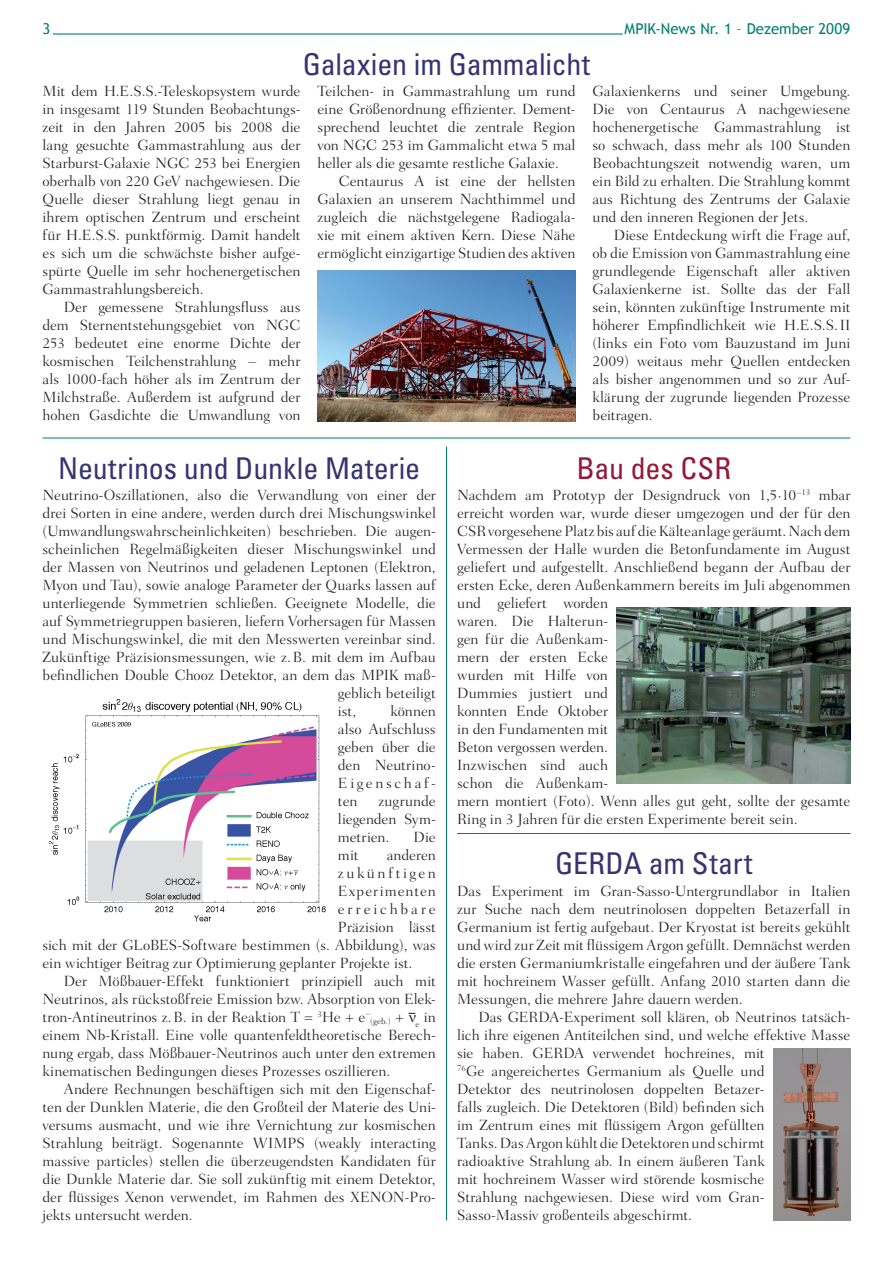
<style>
.page{position:relative;width:893px;height:1263px;background:#fff}
.page>*{position:absolute;margin:0;border:0;box-sizing:border-box;transform-origin:0 0}
.t1{font:condensed 30px "Univers";letter-spacing:-.005em;color:#373373}
.t2{font:condensed 30px "Univers";letter-spacing:-.005em;color:#95193a}
.t3{font:300 15px/18px "Fairfield LH";letter-spacing:-.005em;color:#231f20;text-align:justify}
.t4{font:15px "Trebuchet MS";color:#008070}
.t5{font:300 15px "Fairfield LH";letter-spacing:.065em;color:#231f20}
.t6{font:300 15px "Fairfield LH";letter-spacing:.175em;color:#231f20}
.t7{font:300 15px "Fairfield LH";letter-spacing:.185em;color:#231f20}
.t8{font:300 8.7px "Fairfield LH";color:#231f20}
</style>
<div class="page">
<hr style="left:53px;top:33px;width:570px;height:2px;background:#008070">
<img style="left:317px;top:270px;width:258px;height:151px">
<img style="left:48px;top:699px;width:278px;height:223px">
<img style="left:617px;top:607px;width:233px;height:176px">
<hr style="left:457px;top:833px;width:393px;height:1px;background:#008070">
<hr style="left:43px;top:438px;width:807px;height:1px;background:#008070">
<hr style="left:446px;top:446px;width:1px;height:774px;background:#008070">
<img style="left:773px;top:1049px;width:77px;height:171px">
<p class="t4" style="left:43px;top:20px;width:9px">3</p>
<h1 class="t1" style="left:303px;top:45px;width:289px">Galaxien im Gammalicht</h1>
<p class="t4" style="left:625px;top:20px;width:227px">MPIK-News Nr. 1 – Dezember 2009</p>
<p class="t3" style="left:43px;top:82px;width:259px">Mit dem H.E.S.S.-Teleskopsystem wurde in insgesamt 119 Stunden Beobachtungs&shy;zeit in den Jahren 2005 bis 2008 die lang gesuchte Gammastrahlung aus der Starburst-Galaxie NGC 253 bei Energien oberhalb von 220 GeV nachgewiesen. Die Quelle dieser Strahlung liegt genau in ihrem optischen Zentrum und erscheint für H.E.S.S. punktförmig. Damit handelt es sich um die schwächste bisher aufge&shy;spürte Quelle im sehr hochenergetischen Gammastrahlungsbereich.</p>
<p class="t3" style="left:43px;top:298px;width:259px;text-indent:21px">Der gemessene Strahlungsfluss aus dem Sternentstehungsgebiet von NGC 253 bedeutet eine enorme Dichte der kosmischen Teilchenstrahlung – mehr als 1000-fach höher als im Zentrum der Milchstraße. Außerdem ist aufgrund der hohen Gasdichte die Umwandlung von</p>
<p class="t3" style="left:317px;top:82px;width:259px">Teilchen- in Gammastrahlung um rund eine Größenordnung effizienter. Dement&shy;sprechend leuchtet die zentrale Region von NGC 253 im Gammalicht etwa 5 mal heller als die gesamte restliche Galaxie.</p>
<p class="t3" style="left:317px;top:172px;width:260px;text-indent:21px">Centaurus A ist eine der hellsten Galaxien an unserem Nachthimmel und zugleich die nächstgelegene Radiogala&shy;xie mit einem aktiven Kern. Diese Nähe ermöglicht einzigartige Studien des aktiven</p>
<p class="t3" style="left:592px;top:82px;width:259px">Galaxienkerns und seiner Umgebung.<br>Die von Centaurus A nachgewiesene hochenergetische Gammastrahlung ist so schwach, dass mehr als 100 Stunden Beobachtungszeit notwendig waren, um ein Bild zu erhalten. Die Strahlung kommt aus Richtung des Zentrums der Galaxie und den inneren Regionen der Jets.</p>
<p class="t3" style="left:592px;top:226px;width:259px;text-indent:21px">Diese Entdeckung wirft die Frage auf, ob die Emission von Gammastrahlung eine grundlegende Eigenschaft aller aktiven Galaxienkerne ist. Sollte das der Fall sein, könnten zukünftige Instrumente mit höherer Empfindlichkeit wie H.E.S.S.II (links ein Foto vom Bauzustand im Juni 2009) weitaus mehr Quellen entdecken als bisher angenommen und so zur Auf&shy;klärung der zugrunde liegenden Prozesse beitragen.</p>
<h1 class="t1" style="left:58px;top:449px;width:364px">Neutrinos und Dunkle Materie</h1>
<p class="t3" style="left:43px;top:486px;width:395px">Neutrino-Oszillationen, also die Verwandlung von einer der</p>
<p class="t3" style="left:43px;top:504px;width:395px">drei Sorten in eine andere, werden durch drei Mischungswinkel</p>
<p class="t3" style="left:43px;top:522px;width:395px">(Umwandlungswahrscheinlichkeiten) beschrieben. Die augen-</p>
<p class="t3" style="left:43px;top:540px;width:395px">scheinlichen Regelmäßigkeiten dieser Mischungswinkel und</p>
<p class="t3" style="left:43px;top:558px;width:395px">der Massen von Neutrinos und geladenen Leptonen (Elektron,</p>
<p class="t3" style="left:43px;top:576px;width:395px">Myon und Tau), sowie analoge Parameter der Quarks lassen auf</p>
<p class="t3" style="left:43px;top:594px;width:395px">unterliegende Symmetrien schließen. Geeignete Modelle, die</p>
<p class="t3" style="left:43px;top:612px;width:395px">auf Symmetriegruppen basieren, liefern Vorhersagen für Massen</p>
<p class="t3" style="left:43px;top:630px;width:395px">und Mischungswinkel, die mit den Messwerten vereinbar sind.</p>
<p class="t3" style="left:43px;top:648px;width:395px">Zukünftige Präzisionsmessungen, wie z.B. mit dem im Aufbau</p>
<p class="t3" style="left:43px;top:666px;width:395px">befindlichen Double Chooz Detektor, an dem das MPIK maß-</p>
<p class="t3" style="left:338px;top:684px;width:99px">geblich beteiligt</p>
<p class="t3" style="left:338px;top:702px;width:20px">ist,</p>
<p class="t3" style="left:338px;top:702px;width:99px;text-indent:53px">können also Aufschluss geben über die den Neutrino-Eigenschaf&shy;ten</p>
<p class="t3" style="left:338px;top:792px;width:99px;text-indent:41px">zugrunde liegenden Sym&shy;metrien.</p>
<p class="t3" style="left:414px;top:828px;width:24px">Die</p>
<p class="t3" style="left:338px;top:846px;width:22px">mit</p>
<p class="t3" style="left:387px;top:846px;width:51px">anderen</p>
<p class="t6" style="left:338px;top:865px;width:99px">zukünftigen</p>
<p class="t5" style="left:338px;top:883px;width:99px">Experimenten</p>
<p class="t7" style="left:338px;top:901px;width:99px">erreichbare</p>
<p class="t3" style="left:338px;top:918px;width:99px">Präzision lässt</p>
<p class="t3" style="left:43px;top:936px;width:395px">sich mit der GLoBES-Software bestimmen (s. Abbildung), was</p>
<p class="t3" style="left:43px;top:954px;width:371px">ein wichtiger Beitrag zur Optimierung geplanter Projekte ist.</p>
<p class="t3" style="left:64px;top:972px;width:374px">Der Mößbauer-Effekt funktioniert prinzipiell auch mit</p>
<p class="t3" style="left:43px;top:990px;width:395px">Neutrinos, als rückstoßfreie Emission bzw. Absorption von Elek-</p>
<p class="t3" style="left:43px;top:1008px;width:329px">tron-Antineutrinos z.B. in der Reaktion T = <sup>3</sup>He + e<sup>–</sup></p>
<p class="t8" style="left:370px;top:1016px;width:67px">(geb.) <sup>+</sup> ■e <sup>in</sup></p>
<p class="t3" style="left:43px;top:1026px;width:395px">einem Nb-Kristall. Eine volle quantenfeldtheoretische Berech&shy;nung ergab, dass Mößbauer-Neutrinos auch unter den extremen kinematischen Bedingungen dieses Prozesses oszillieren.</p>
<p class="t3" style="left:43px;top:1080px;width:395px;text-indent:21px">Andere Rechnungen beschäftigen sich mit den Eigenschaf&shy;ten der Dunklen Materie, die den Großteil der Materie des Uni&shy;versums ausmacht, und wie ihre Vernichtung zur kosmischen Strahlung beiträgt. Sogenannte WIMPS (weakly interacting massive particles) stellen die überzeugendsten Kandidaten für die Dunkle Materie dar. Sie soll zukünftig mit einem Detektor, der flüssiges Xenon verwendet, im Rahmen des XENON-Pro&shy;jekts untersucht werden.</p>
<h1 class="t2" style="left:576px;top:449px;width:156px">Bau des CSR</h1>
<p class="t3" style="left:457px;top:486px;width:395px;text-align:left">Nachdem am Prototyp der Designdruck von 1,5·10<sup>–13</sup> mbar erreicht worden war, wurde dieser umgezogen und der für den CSR vorgesehene Platz bis auf die Kälteanlage geräumt. Nach dem Vermessen der Halle wurden die Betonfundamente im August geliefert und aufgestellt. Anschließend begann der Aufbau der ersten Ecke, deren Außenkammern bereits im Juli abgenommen und geliefert worden<br>waren. Die Halterun-<br>gen für die Außenkam-<br>mern der ersten Ecke<br>wurden mit Hilfe von<br>Dummies justiert und<br>konnten Ende Oktober<br>in den Fundamenten mit<br>Beton vergossen werden.<br>Inzwischen sind auch<br>schon die Außenkam-<br>mern montiert (Foto). Wenn alles gut geht, sollte der gesamte Ring in 3 Jahren für die ersten Experimente bereit sein.</p>
<h1 class="t1" style="left:555px;top:845px;width:199px">GERDA am Start</h1>
<p class="t3" style="left:457px;top:882px;width:395px">Das Experiment im Gran-Sasso-Untergrundlabor in Italien zur Suche nach dem neutrinolosen doppelten Betazerfall in Germanium ist fertig aufgebaut. Der Kryostat ist bereits gekühlt und wird zur Zeit mit flüssigem Argon gefüllt. Demnächst werden die ersten Germaniumkristalle eingefahren und der äußere Tank mit hochreinem Wasser gefüllt. Anfang 2010 starten dann die Messungen, die mehrere Jahre dauern werden.</p>
<p class="t3" style="left:457px;top:1008px;width:395px;text-align:left;text-indent:21px">Das GERDA-Experiment soll klären, ob Neutrinos tatsäch&shy;lich ihre eigenen Antiteilchen sind, und welche effektive Masse sie haben. GERDA verwendet hochreines, mit<br><sup>76</sup>Ge angereichertes Germanium als Quelle und<br>Detektor des neutrinolosen doppelten Betazer-<br>falls zugleich. Die Detektoren (Bild) befinden sich<br>im Zentrum eines mit flüssigem Argon gefüllten<br>Tanks. Das Argon kühlt die Detektoren und schirmt<br>radioaktive Strahlung ab. In einem äußeren Tank<br>mit hochreinem Wasser wird störende kosmische<br>Strahlung nachgewiesen. Diese wird vom Gran-<br>Sasso-Massiv großenteils abgeschirmt.</p>
</div>
